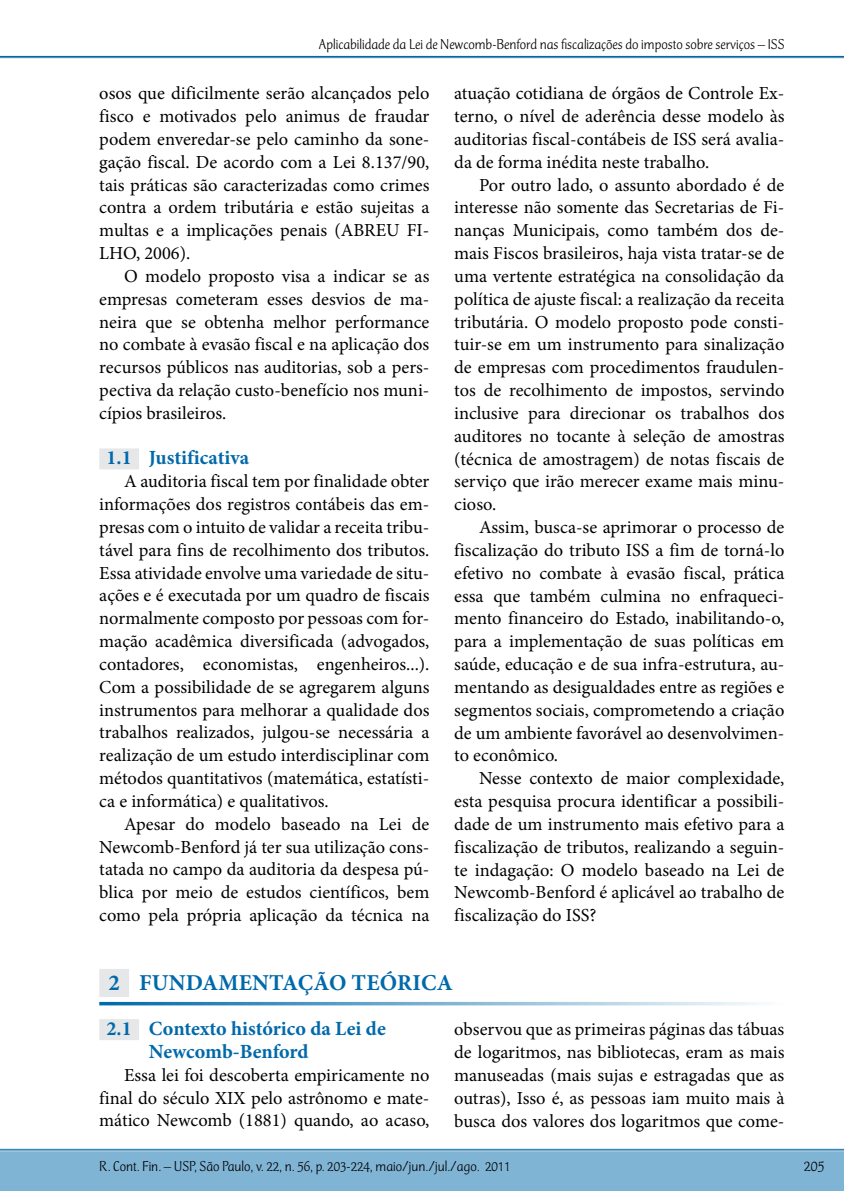
<style>
.page{position:relative;width:844px;height:1191px;background:#fff}
.page>*{position:absolute;margin:0;border:0;box-sizing:border-box;transform-origin:0 0}
.t1{font:700 22.75px "Minion Pro";color:#0069aa}
.t2{font:700 20.12px/22.8px "Minion Pro";letter-spacing:-.005em;color:#0069aa}
.t3{font:18.38px/22.8px "Minion Pro";color:#000;text-align:justify}
.t4{font:300 15.75px "CT Mercurius Std";color:#000}
.t5{font:300 14.88px "CT Mercurius Std";color:#000}
</style>
<div class="page">
<div style="left:0;top:1151px;width:843px;height:40px;background:#80b4d5"></div>
<hr style="left:0;top:1149px;width:843px;height:2px;background:#e6e7e8">
<hr style="left:0;top:1148px;width:843px;height:2px;background:#3387bb">
<hr style="left:0;top:57px;width:843px;height:2px;background:#e6e7e8">
<hr style="left:0;top:56px;width:843px;height:2px;background:#0069aa">
<div style="left:99px;top:448px;width:40px;height:21px;background:#e6e7e8"></div>
<div style="left:99px;top:969px;width:30px;height:28px;background:#e6e7e8"></div>
<div style="left:99px;top:1019px;width:40px;height:21px;background:#e6e7e8"></div>
<p class="t5" style="left:319px;top:37px;width:467px">Aplicabilidade da Lei de Newcomb-Benford nas fiscalizações do imposto sobre serviços – ISS</p>
<p class="t3" style="left:99px;top:82px;width:331px">osos que dificilmente serão alcançados pelo fisco e motivados pelo animus de fraudar podem enveredar-se pelo caminho da sone&shy;gação fiscal. De acordo com a Lei 8.137/90, tais práticas são caracterizadas como crimes contra a ordem tributária e estão sujeitas a multas e a implicações penais (ABREU FI-LHO, 2006).</p>
<p class="t3" style="left:99px;top:265px;width:331px;text-indent:25px">O modelo proposto visa a indicar se as empresas cometeram esses desvios de ma&shy;neira que se obtenha melhor performance no combate à evasão fiscal e na aplicação dos recursos públicos nas auditorias, sob a pers&shy;pectiva da relação custo-benefício nos muni&shy;cípios brasileiros.</p>
<p class="t2" style="left:106px;top:446px;width:144px">1.1 Justificativa</p>
<p class="t3" style="left:99px;top:470px;width:331px;text-indent:25px">A auditoria fiscal tem por finalidade obter informações dos registros contábeis das em&shy;presas com o intuito de validar a receita tribu&shy;tável para fins de recolhimento dos tributos.<br>Essa atividade envolve uma variedade de situ&shy;ações e é executada por um quadro de fiscais normalmente composto por pessoas com for&shy;mação acadêmica diversificada (advogados, contadores, economistas, engenheiros...).<br>Com a possibilidade de se agregarem alguns instrumentos para melhorar a qualidade dos trabalhos realizados, julgou-se necessária a realização de um estudo interdisciplinar com métodos quantitativos (matemática, estatísti&shy;ca e informática) e qualitativos.</p>
<p class="t3" style="left:99px;top:812px;width:331px;text-indent:25px">Apesar do modelo baseado na Lei de Newcomb-Benford já ter sua utilização cons&shy;tatada no campo da auditoria da despesa pú&shy;blica por meio de estudos científicos, bem como pela própria aplicação da técnica na</p>
<p class="t3" style="left:454px;top:82px;width:331px">atuação cotidiana de órgãos de Controle Ex&shy;terno, o nível de aderência desse modelo às auditorias fiscal-contábeis de ISS será avalia&shy;da de forma inédita neste trabalho.</p>
<p class="t3" style="left:454px;top:173px;width:331px;text-indent:25px">Por outro lado, o assunto abordado é de interesse não somente das Secretarias de Fi&shy;nanças Municipais, como também dos de&shy;mais Fiscos brasileiros, haja vista tratar-se de uma vertente estratégica na consolidação da política de ajuste fiscal: a realização da receita tributária. O modelo proposto pode consti&shy;tuir-se em um instrumento para sinalização de empresas com procedimentos fraudulen&shy;tos de recolhimento de impostos, servindo inclusive para direcionar os trabalhos dos auditores no tocante à seleção de amostras (técnica de amostragem) de notas fiscais de serviço que irão merecer exame mais minu&shy;cioso.</p>
<p class="t3" style="left:454px;top:516px;width:331px;text-indent:25px">Assim, busca-se aprimorar o processo de fiscalização do tributo ISS a fim de torná-lo efetivo no combate à evasão fiscal, prática essa que também culmina no enfraqueci&shy;mento financeiro do Estado, inabilitando-o, para a implementação de suas políticas em saúde, educação e de sua infra-estrutura, au&shy;mentando as desigualdades entre as regiões e segmentos sociais, comprometendo a criação de um ambiente favorável ao desenvolvimen&shy;to econômico.</p>
<p class="t3" style="left:454px;top:767px;width:331px;text-indent:25px">Nesse contexto de maior complexidade, esta pesquisa procura identificar a possibili&shy;dade de um instrumento mais efetivo para a fiscalização de tributos, realizando a seguin&shy;te indagação: O modelo baseado na Lei de Newcomb-Benford é aplicável ao trabalho de fiscalização do ISS?</p>
<p class="t1" style="left:108px;top:966px;width:61px">2 Fundamentação</p>
<p class="t1" style="left:351px;top:966px;width:97px">teórica</p>
<p class="t2" style="left:149px;top:1017px;width:238px;text-indent:-42px">2.1 Contexto histórico da Lei de<br>Newcomb-Benford</p>
<p class="t3" style="left:99px;top:1063px;width:331px;text-indent:25px">Essa lei foi descoberta empiricamente no final do século XIX pelo astrônomo e mate&shy;mático Newcomb (1881) quando, ao acaso,</p>
<p class="t3" style="left:454px;top:1018px;width:331px">observou que as primeiras páginas das tábuas de logaritmos, nas bibliotecas, eram as mais manuseadas (mais sujas e estragadas que as outras), Isso é, as pessoas iam muito mais à busca dos valores dos logaritmos que come-</p>
<p class="t5" style="left:99px;top:1158px;width:413px">R. Cont. Fin. – USP, São Paulo, v. 22, n. 56, p. 203-224, maio/jun./jul./ago. 2011</p>
<p class="t4" style="left:803px;top:1157px;width:22px">205</p>
</div>
